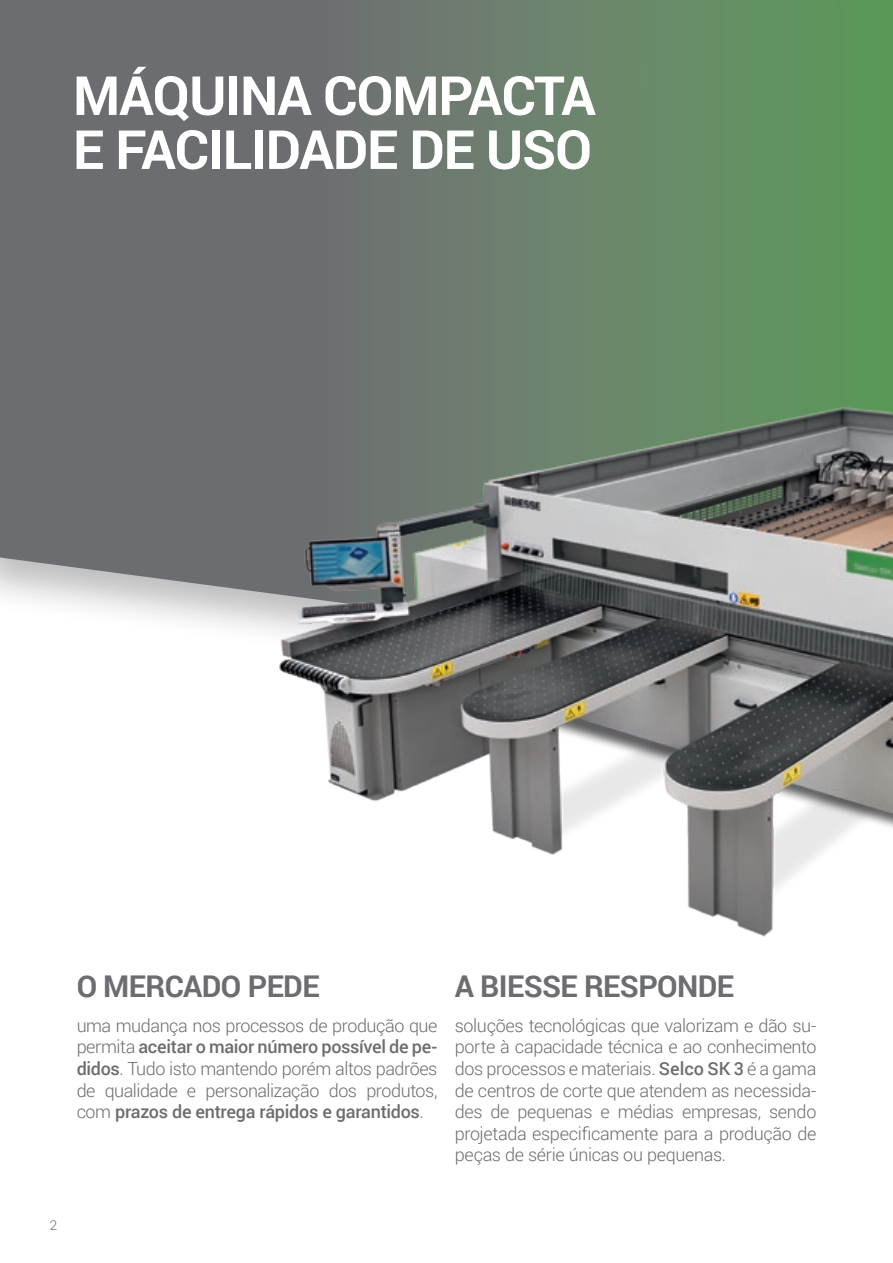
<style>
.page{position:relative;width:893px;height:1263px;background:#fff}
.page>*{position:absolute;margin:0;border:0;box-sizing:border-box;transform-origin:0 0}
.t1{font:700 54px/54px "Roboto";letter-spacing:-.02em;color:#fff}
.t2{font:700 30px "Roboto";letter-spacing:-.02em;color:#6c6d70}
.t3{font:300 18px/21.6px "Roboto";letter-spacing:-.02em;color:#6c6d70;text-align:justify}
.t4{font:300 13.5px "Roboto";color:#6c6d70}
.s1{font-weight:500}
</style>
<div class="page">
<svg style="left:0;top:0;width:893px;height:625px;background:#6d7e6f"></svg>
<img style="left:227px;top:381px;width:666px;height:556px">
<p class="t1" style="left:73px;top:67px;width:524px">MÁQUINA COMPACTA<br>E FACILIDADE DE USO</p>
<h2 class="t2" style="left:77px;top:965px;width:245px">O MERCADO PEDE</h2>
<p class="t3" style="left:77px;top:1014px;width:362px">uma mudança nos processos de produção que permita <span class="s1">aceitar o maior número possível de pe&shy;didos</span>. Tudo isto mantendo porém altos padrões de qualidade e personalização dos produtos, com <span class="s1">prazos de entrega rápidos e garantidos</span>.</p>
<h2 class="t2" style="left:455px;top:965px;width:281px">A BIESSE RESPONDE</h2>
<p class="t3" style="left:455px;top:1014px;width:363px">soluções tecnológicas que valorizam e dão su&shy;porte à capacidade técnica e ao conhecimento dos processos e materiais. <span class="s1">Selco SK 3</span> é a gama de centros de corte que atendem as necessida&shy;des de pequenas e médias empresas, sendo projetada especificamente para a produção de peças de série únicas ou pequenas.</p>
<p class="t4" style="left:50px;top:1215px;width:9px">2</p>
</div>
